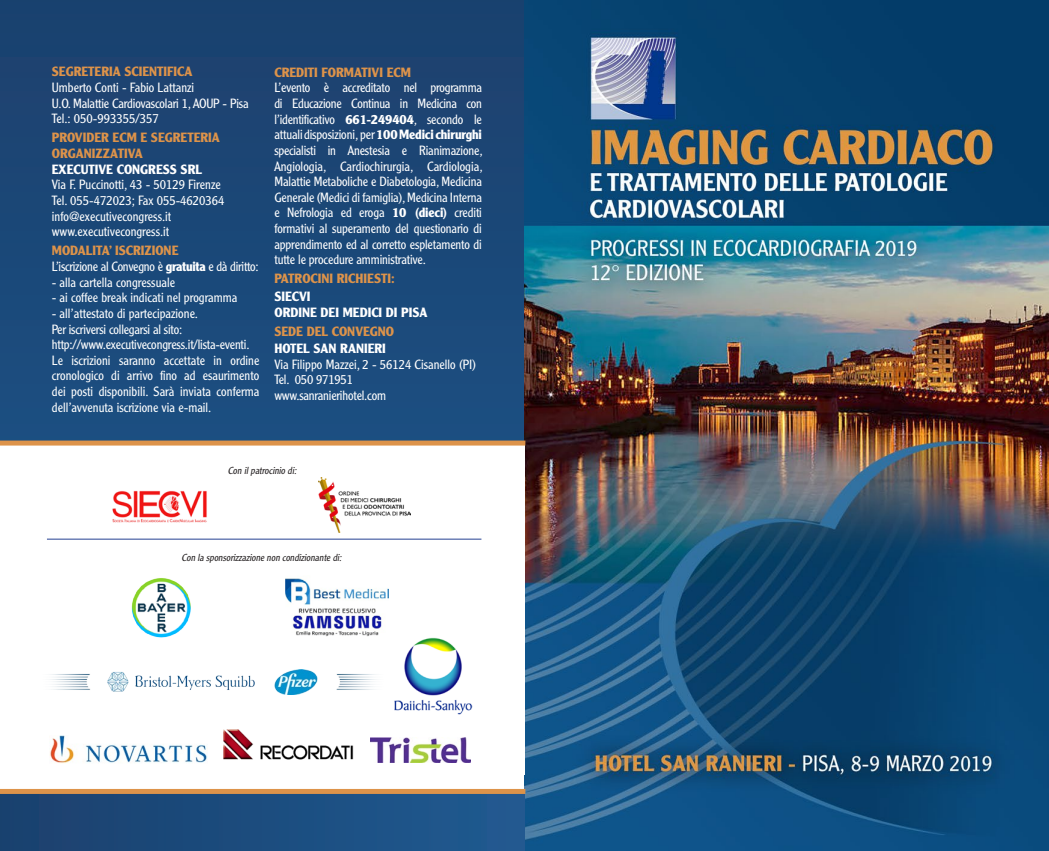
<style>
.page{position:relative;width:1049px;height:851px;background:#fff}
.page>*{position:absolute;margin:0;border:0;box-sizing:border-box;transform-origin:0 0}
.t1{font:300 13.12px/15.6px "Clearface Gothic LH";color:#fff}
.t2{font:700 13.12px/15.6px "Clearface Gothic LH";color:#dd934a}
.t3{font:700 13.12px/15.6px "Clearface Gothic LH";color:#fff}
.t4{font:300 13.12px/15.6px "Clearface Gothic LH";letter-spacing:-.02em;color:#fff}
.t5{font:italic 300 10px "Clearface Gothic LH";color:#231f20}
.s1{font-weight:700;color:#dd934a}
.s2{font-weight:700}
</style>
<div class="page">
<div style="left:0;top:0;width:524px;height:768px;background:#1b4777"></div>
<img style="left:524px;top:0;width:525px;height:850px">
<div style="left:0;top:792px;width:524px;height:58px;background:linear-gradient(to right,#1a406d,#205a91)"></div>
<div style="left:0;top:445px;width:524px;height:329px;background:#fff"></div>
<div style="left:0;top:788px;width:525px;height:5px;background:#dd934a"></div>
<div style="left:0;top:440px;width:525px;height:5px;background:#dd934a"></div>
<img style="left:51px;top:669px;width:325px;height:25px">
<img style="left:394px;top:637px;width:78px;height:78px">
<img style="left:49px;top:735px;width:159px;height:28px">
<img style="left:223px;top:729px;width:131px;height:31px">
<img style="left:371px;top:737px;width:100px;height:25px">
<img style="left:318px;top:477px;width:92px;height:55px">
<hr style="left:47px;top:538px;width:434px;height:1px;background:#264192">
<img style="left:112px;top:490px;width:95px;height:33px">
<img style="left:131px;top:578px;width:60px;height:60px">
<img style="left:285px;top:578px;width:104px;height:58px">
<p class="t2" style="left:52px;top:64px;width:142px">SEGRETERIA SCIENTIFICA</p>
<p class="t1" style="left:52px;top:79px;width:198px">Umberto Conti - Fabio Lattanzi<br>U.O. Malattie Cardiovascolari 1, AOUP - Pisa<br>Tel.: 050-993355/357</p>
<p class="t2" style="left:52px;top:130px;width:114px">PROVIDER ECM E SEGRETERIA<br>ORGANI</p>
<p class="t2" style="left:96px;top:146px;width:23px">ZZATIVA</p>
<p class="t3" style="left:52px;top:161px;width:152px">EXECUTIVE CONGRESS SRL</p>
<p class="t1" style="left:52px;top:177px;width:174px">Via F. Puccinotti, 43 - 50129 Firenze<br>Tel. 055-472023; Fax 055-4620364 info@executivecongress.it www.executivecongress.it</p>
<p class="t4" style="left:52px;top:243px;width:208px"><span class="s1">MODALITA’ ISCRIZIONE<br></span>L’iscrizione al Convegno è <span class="s2">GRATUITA</span> e dà diritto:</p>
<p class="t1" style="left:52px;top:274px;width:125px">- alla cartella congressuale</p>
<p class="t1" style="left:52px;top:290px;width:187px">- ai coffee break indicati nel programma</p>
<p class="t1" style="left:52px;top:305px;width:209px">- all’attestato di partecipazione.<br>Per iscriversi collegarsi al sito: http://www.executivecongress.it/lista-eventi.<br>Le iscrizioni saranno accettate in ordine cronologico di arrivo fino ad esaurimento dei posti disponibili. Sarà inviata conferma dell’avvenuta iscrizione via e-mail.</p>
<p class="t2" style="left:274px;top:64px;width:138px">CREDITI FORMATIVI ECM</p>
<p class="t1" style="left:274px;top:80px;width:210px;text-align:justify">L’evento è accreditato nel programma di Educazione Continua in Medicina con l’identificativo <span class="s2">661-249404</span>, secondo le attuali disposizioni, per <span class="s2">100 MEDICI CHIRURGHI </span>specialisti in Anestesia e Rianimazione, Angiologia, Cardiochirurgia, Cardiologia, Malattie Metaboliche e Diabetologia, Medicina Generale (Medici di famiglia), Medicina Interna e Nefrologia ed eroga <span class="s2">10 (DIECI)</span> crediti formativi al superamento del questionario di apprendimento ed al corretto espletamento di tutte le procedure amministrative.</p>
<p class="t2" style="left:274px;top:271px;width:122px">PATROCINI RICHIESTI:</p>
<p class="t3" style="left:274px;top:288px;width:155px">SIECVI<br>ORDINE DEI MEDICI DI PISA</p>
<p class="t2" style="left:274px;top:323px;width:121px">SEDE DEL CONVEGNO</p>
<p class="t3" style="left:274px;top:341px;width:113px">HOTEL SAN RANIERI</p>
<p class="t1" style="left:274px;top:356px;width:203px">Via Filippo Mazzei, 2 - 56124 Cisanello (PI)<br>Tel. 050 971951<br>www.sanranierihotel.com</p>
<p class="t5" style="left:228px;top:464px;width:72px">Con ilpatrocinio di:</p>
<p class="t5" style="left:181px;top:551px;width:164px">Con la sponsorizzazione non condizionante di:</p>
</div>
